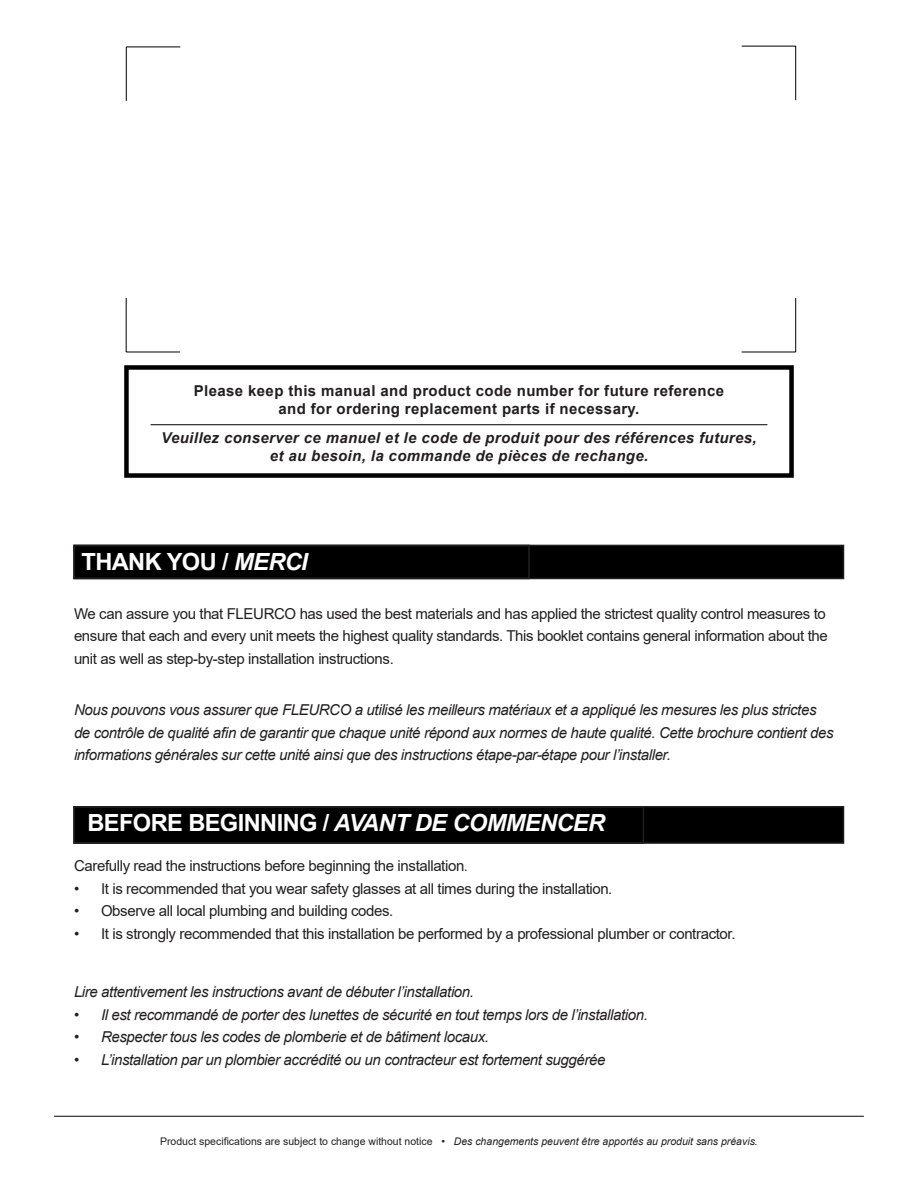
<style>
.page{position:relative;width:918px;height:1188px;background:#fff}
.page>*{position:absolute;margin:0;border:0;box-sizing:border-box;transform-origin:0 0}
.t1{font:700 23.7px "Arial";letter-spacing:-.025em;color:#fff}
.t2{font:italic 15px/22.5px "Arial";letter-spacing:-.025em;color:#231f20}
.t3{font:15px/22.5px "Arial";letter-spacing:-.025em;color:#231f20}
.t4{font:italic 700 15px/18px "Arial";letter-spacing:.025em;color:#231f20;text-align:center}
.t5{font:700 15px/18px "Arial";letter-spacing:.025em;color:#231f20;text-align:center}
.t6{font:italic 10.5px "Arial";color:#231f20}
.s1{font-style:italic}
.s2{font-family:"Arial Narrow"}
.s3{font-style:normal}
</style>
<div class="page">
<hr style="left:126px;top:47px;width:1px;height:54px;background:#000">
<hr style="left:126px;top:47px;width:54px;height:1px;background:#000">
<hr style="left:126px;top:352px;width:54px;height:1px;background:#000">
<hr style="left:126px;top:298px;width:1px;height:54px;background:#000">
<hr style="left:795px;top:298px;width:1px;height:54px;background:#000">
<hr style="left:742px;top:352px;width:54px;height:1px;background:#000">
<hr style="left:742px;top:46px;width:54px;height:1px;background:#000">
<hr style="left:795px;top:46px;width:1px;height:54px;background:#000">
<div style="left:124px;top:365px;width:670px;height:113px;border:4px solid #000"></div>
<hr style="left:151px;top:424px;width:616px;height:1px;background:#231f20">
<hr style="left:54px;top:1116px;width:810px;height:1px;background:#040503">
<div style="left:74px;top:545px;width:770px;height:33px;background:#000"></div>
<div style="left:73px;top:545px;width:771px;height:34px;border:2px solid #231f20"></div>
<div style="left:73px;top:545px;width:457px;height:34px;border:2px solid #231f20"></div>
<div style="left:74px;top:807px;width:770px;height:36px;background:#000"></div>
<div style="left:73px;top:806px;width:771px;height:38px;border:2px solid #231f20"></div>
<div style="left:73px;top:806px;width:571px;height:38px;border:2px solid #231f20"></div>
<p class="t5" style="left:194px;top:382px;width:532px">Please keep this manual and product code number for future reference and for ordering replacement parts if necessary.</p>
<p class="t4" style="left:161px;top:429px;width:597px">Veuillez conserver ce manuel et le code de produit pour des références futures, et au besoin, la commande de pièces de rechange.</p>
<h1 class="t1" style="left:82px;top:545px;width:228px">THANK YOU / <span class="s1">MERCI</span></h1>
<p class="t3" style="left:74px;top:602px;width:755px">We can assure you that FLEURCO has used the best materials and has applied the strictest quality control measures to ensure that each and every unit meets the highest quality standards. This booklet contains general information about the unit as well as step-by-step installation instructions.</p>
<p class="t2" style="left:74px;top:699px;width:761px">Nous pouvons vous assurer que FLEURCO a utilisé les meilleurs matériaux et a appliqué les mesures les plus strictes de contrôle de qualité afin de garantir que chaque unité répond aux normes de haute qualité. Cette brochure contient des informations générales sur cette unité ainsi que des instructions étape-par-étape pour l’installer.</p>
<h1 class="t1" style="left:87px;top:806px;width:519px">BEFORE BEGINNING / <span class="s1">AVANT DE COMMENCER</span></h1>
<p class="t3" style="left:74px;top:855px;width:395px">Carefully read the instructions before beginning the installation<span class="s2">.</span></p>
<p class="t3" style="left:74px;top:877px;width:540px">• It is recommended that you wear safety glasses at all times during the installation<span class="s1">.</span></p>
<p class="t3" style="left:74px;top:900px;width:321px">• Observe all local plumbing and building codes.</p>
<p class="t3" style="left:74px;top:922px;width:663px">• It is strongly recommended that this installation be performed by a professional plumber or contractor.</p>
<p class="t2" style="left:74px;top:981px;width:402px">Lire attentivement les instructions avant de débuter l’installation.</p>
<p class="t2" style="left:74px;top:1004px;width:575px">• Il est recommandé de porter des lunettes de sécurité en tout temps lors de l’installation.</p>
<p class="t2" style="left:74px;top:1026px;width:417px">• Respecter tous les codes de plomberie et de bâtiment locaux.</p>
<p class="t2" style="left:74px;top:1049px;width:533px">• L’installation par un plombier accrédité ou un contracteur est fortement suggérée</p>
<p class="t6" style="left:160px;top:1135px;width:599px"><span class="s3">Product specifications are subject to change without notice •</span> Des changements peuvent être apportés au produit sans préavis.</p>
</div>
